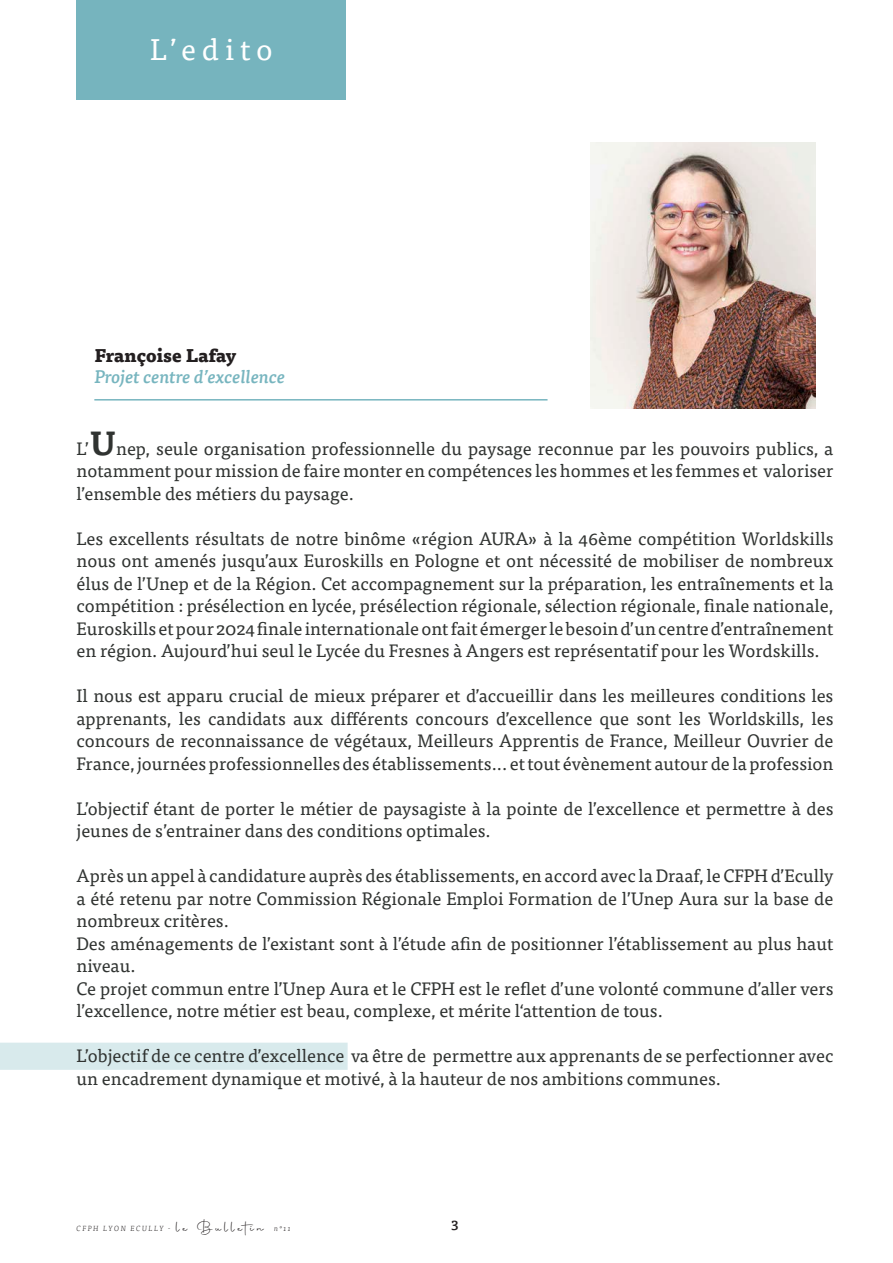
<style>
.page{position:relative;width:893px;height:1263px;background:#fff}
.page>*{position:absolute;margin:0;border:0;box-sizing:border-box;transform-origin:0 0}
.En-tête_-_Aligner_au_centre{font:30px "Tisa Pro";letter-spacing:.2em;color:#fff}
.t1{font:18px/22.5px "Tisa Pro";color:#303331;text-align:justify}
.t2{font:italic 500 18px "Tisa Pro";color:#77b5bf}
.t3{font:800 18px "Tisa Pro";color:#231f20}
.t4{font:500 13.5px "Tisa Pro";color:#231f20}
.t5{font:italic 300 7.5px "Tisa Pro";letter-spacing:.21em;color:#231f20}
.s1{font-weight:700;font-size:33px}
.s2{font-family:"Autography";font-weight:400;font-style:normal;font-size:15px}
</style>
<div class="page">
<div style="left:0;top:1043px;width:348px;height:27px;background:#d8eaec"></div>
<img style="left:590px;top:143px;width:225px;height:266px">
<hr style="left:94px;top:399px;width:453px;height:2px;background:#77b5bf">
<div style="left:76px;top:0;width:270px;height:99px;background:#76b4be"></div>
<p class="En-tête_-_Aligner_au_centre" style="left:150px;top:27px;width:124px">L’edito</p>
<p class="t3" style="left:94px;top:340px;width:144px">Françoise Lafay</p>
<p class="t2" style="left:94px;top:363px;width:193px">Projet centre d’excellence</p>
<p class="t1" style="left:76px;top:436px;width:758px">L’<span class="s1">U</span>nep, seule organisation professionnelle du paysage reconnue par les pouvoirs publics, a notamment pour mission de faire monter en compétences les hommes et les femmes et valoriser l’ensemble des métiers du paysage.</p>
<p class="t1" style="left:76px;top:526px;width:758px">Les excellents résultats de notre binôme «région AURA» à la 46ème compétition Worldskills nous ont amenés jusqu’aux Euroskills en Pologne et ont nécessité de mobiliser de nombreux élus de l’Unep et de la Région. Cet accompagnement sur la préparation, les entraînements et la compétition : présélection en lycée, présélection régionale, sélection régionale, finale nationale, Euroskills et pour 2024 finale internationale ont fait émerger le besoin d’un centre d’entraînement en région. Aujourd’hui seul le Lycée du Fresnes à Angers est représentatif pour les Wordskills.</p>
<p class="t1" style="left:76px;top:684px;width:758px">Il nous est apparu crucial de mieux préparer et d’accueillir dans les meilleures conditions les apprenants, les candidats aux différents concours d’excellence que sont les Worldskills, les concours de reconnaissance de végétaux, Meilleurs Apprentis de France, Meilleur Ouvrier de France, journées professionnelles des établissements... et tout évènement autour de la profession</p>
<p class="t1" style="left:76px;top:796px;width:758px">L’objectif étant de porter le métier de paysagiste à la pointe de l’excellence et permettre à des jeunes de s’entrainer dans des conditions optimales.</p>
<p class="t1" style="left:76px;top:864px;width:758px">Après un appel à candidature auprès des établissements, en accord avec la Draaf, le CFPH d’Ecully a été retenu par notre Commission Régionale Emploi Formation de l’Unep Aura sur la base de nombreux critères.</p>
<p class="t1" style="left:76px;top:931px;width:758px">Des aménagements de l’existant sont à l’étude afin de positionner l’établissement au plus haut niveau.</p>
<p class="t1" style="left:76px;top:976px;width:758px">Ce projet commun entre l’Unep Aura et le CFPH est le reflet d’une volonté commune d’aller vers l’excellence, notre métier est beau, complexe, et mérite l‘attention de tous.</p>
<p class="t1" style="left:76px;top:1044px;width:758px">L’objectif de ce centre d’excellence va être de permettre aux apprenants de se perfectionner avec un encadrement dynamique et motivé, à la hauteur de nos ambitions communes.</p>
<p class="t5" style="left:77px;top:1223px;width:216px">CFPH LYON ECULLY - <span class="s2">le Bulletin</span> n°11</p>
<p class="t4" style="left:451px;top:1214px;width:9px">3</p>
</div>
